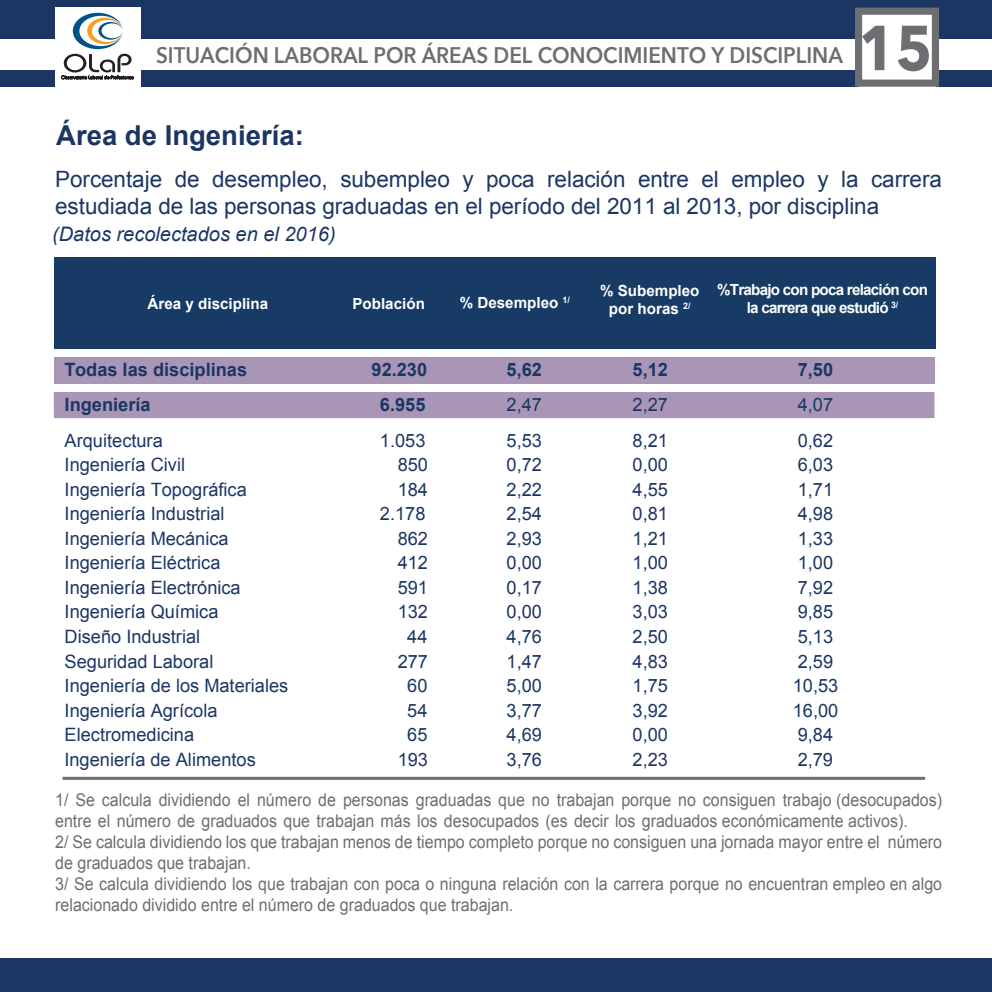
<style>
.page{position:relative;width:992px;height:992px;background:#fff}
.page>*{position:absolute;margin:0;border:0;box-sizing:border-box;transform-origin:0 0}
.t1{font:700 62.75px "Avenir Next";color:#6d6e71;scale:.91 1}
.t2{font:700 27.5px "Arial";color:#1c3664}
.t3{font:22.5px/27px "Arial";letter-spacing:-.005em;color:#1c3664}
.t4{font:600 22.5px "Avenir Next";color:#6d6e71;scale:.92 1}
.t5{font:italic 20px "Arial";color:#1c3664}
.t6{font:18.5px "Arial";color:#1c3664}
.t7{font:700 18.5px "Arial";color:#1c3664}
.t8{font:17.5px/21px "Arial";color:#6d6e71;scale:.91 1}
.t9{font:700 15.25px/18.5px "Arial";color:#fff;text-align:center}
.t10{font:700 15.25px/18.5px "Arial";letter-spacing:-.05em;color:#fff;text-align:center}
</style>
<div class="page">
<div style="left:0;top:70px;width:992px;height:16px;background:#1c3664"></div>
<div style="left:0;top:0;width:992px;height:38px;background:#1c3664"></div>
<div style="left:0;top:958px;width:992px;height:34px;background:#1c3664"></div>
<div style="left:858px;top:11px;width:77px;height:80px;background:#fff"></div>
<div style="left:855px;top:8px;width:84px;height:79px;border:7px solid #6d6e71"></div>
<div style="left:55px;top:7px;width:86px;height:80px;background:#fff"></div>
<svg style="left:61px;top:13px;width:72px;height:66px"></svg>
<div style="left:54px;top:358px;width:880px;height:26px;background:#a996b6"></div>
<div style="left:54px;top:392px;width:880px;height:26px;background:#a996b6"></div>
<hr style="left:63px;top:777px;width:862px;height:3px;background:#6e6f72">
<div style="left:54px;top:257px;width:881px;height:92px;background:#173b64"></div>
<p class="t4" style="left:156px;top:36px;width:748px">SITUACIÓN LABORAL POR ÁREAS DEL CONOCIMIENTO Y DISCIPLINA</p>
<h1 class="t1" style="left:858px;top:-6px;width:83px">15</h1>
<h2 class="t2" style="left:56px;top:117px;width:249px">Área de Ingeniería:</h2>
<p class="t3" style="left:55px;top:165px;width:888px">Porcentaje de desempleo, subempleo y poca relación entre el empleo y la carrera estudiada de las personas graduadas en el período del 2011 al 2013, por disciplina</p>
<p class="t5" style="left:52px;top:221px;width:285px">(Datos recolectados en el 2016)</p>
<p class="t9" style="left:148px;top:295px;width:122px">Área y disciplina</p>
<p class="t9" style="left:352px;top:295px;width:74px">Población</p>
<p class="t9" style="left:460px;top:294px;width:112px">% Desempleo <sup>1/</sup></p>
<p class="t9" style="left:600px;top:282px;width:101px">% Subempleo por horas <sup>2/</sup></p>
<p class="t10" style="left:717px;top:281px;width:212px">%Trabajo con poca relación con la carrera que estudió <sup>3/</sup></p>
<p class="t7" style="left:65px;top:357px;width:184px">Todas las disciplinas</p>
<p class="t7" style="left:371px;top:357px;width:57px">92.230</p>
<p class="t7" style="left:506px;top:357px;width:37px">5,62</p>
<p class="t7" style="left:632px;top:357px;width:37px">5,12</p>
<p class="t7" style="left:797px;top:357px;width:37px">7,50</p>
<p class="t7" style="left:65px;top:392px;width:88px">Ingeniería</p>
<p class="t7" style="left:380px;top:392px;width:47px">6.955</p>
<p class="t6" style="left:506px;top:392px;width:37px">2,47</p>
<p class="t6" style="left:632px;top:392px;width:37px">2,27</p>
<p class="t6" style="left:797px;top:392px;width:37px">4,07</p>
<p class="t6" style="left:65px;top:428px;width:100px">Arquitectura</p>
<p class="t6" style="left:380px;top:428px;width:47px">1.053</p>
<p class="t6" style="left:506px;top:428px;width:37px">5,53</p>
<p class="t6" style="left:632px;top:428px;width:37px">8,21</p>
<p class="t6" style="left:797px;top:428px;width:37px">0,62</p>
<p class="t6" style="left:65px;top:452px;width:122px">Ingeniería Civil</p>
<p class="t6" style="left:398px;top:452px;width:32px">850</p>
<p class="t6" style="left:506px;top:452px;width:37px">0,72</p>
<p class="t6" style="left:632px;top:452px;width:37px">0,00</p>
<p class="t6" style="left:797px;top:452px;width:37px">6,03</p>
<p class="t6" style="left:65px;top:477px;width:184px">Ingeniería Topográfica</p>
<p class="t6" style="left:398px;top:477px;width:32px">184</p>
<p class="t6" style="left:506px;top:477px;width:37px">2,22</p>
<p class="t6" style="left:632px;top:477px;width:37px">4,55</p>
<p class="t6" style="left:797px;top:477px;width:37px">1,71</p>
<p class="t6" style="left:65px;top:502px;width:161px">Ingeniería Industrial</p>
<p class="t6" style="left:380px;top:502px;width:47px">2.178</p>
<p class="t6" style="left:506px;top:502px;width:37px">2,54</p>
<p class="t6" style="left:632px;top:502px;width:37px">0,81</p>
<p class="t6" style="left:797px;top:502px;width:37px">4,98</p>
<p class="t6" style="left:65px;top:526px;width:165px">Ingeniería Mecánica</p>
<p class="t6" style="left:398px;top:526px;width:32px">862</p>
<p class="t6" style="left:506px;top:526px;width:37px">2,93</p>
<p class="t6" style="left:632px;top:526px;width:37px">1,21</p>
<p class="t6" style="left:797px;top:526px;width:37px">1,33</p>
<p class="t6" style="left:65px;top:551px;width:157px">Ingeniería Eléctrica</p>
<p class="t6" style="left:398px;top:551px;width:32px">412</p>
<p class="t6" style="left:506px;top:551px;width:37px">0,00</p>
<p class="t6" style="left:632px;top:551px;width:37px">1,00</p>
<p class="t6" style="left:797px;top:551px;width:37px">1,00</p>
<p class="t6" style="left:65px;top:575px;width:178px">Ingeniería Electrónica</p>
<p class="t6" style="left:398px;top:575px;width:32px">591</p>
<p class="t6" style="left:506px;top:575px;width:37px">0,17</p>
<p class="t6" style="left:632px;top:575px;width:37px">1,38</p>
<p class="t6" style="left:797px;top:575px;width:37px">7,92</p>
<p class="t6" style="left:65px;top:600px;width:155px">Ingeniería Química</p>
<p class="t6" style="left:398px;top:600px;width:32px">132</p>
<p class="t6" style="left:506px;top:600px;width:37px">0,00</p>
<p class="t6" style="left:632px;top:600px;width:37px">3,03</p>
<p class="t6" style="left:797px;top:600px;width:37px">9,85</p>
<p class="t6" style="left:65px;top:624px;width:137px">Diseño Industrial</p>
<p class="t6" style="left:407px;top:624px;width:22px">44</p>
<p class="t6" style="left:506px;top:624px;width:37px">4,76</p>
<p class="t6" style="left:632px;top:624px;width:37px">2,50</p>
<p class="t6" style="left:797px;top:624px;width:37px">5,13</p>
<p class="t6" style="left:65px;top:649px;width:150px">Seguridad Laboral</p>
<p class="t6" style="left:398px;top:649px;width:32px">277</p>
<p class="t6" style="left:506px;top:649px;width:37px">1,47</p>
<p class="t6" style="left:632px;top:649px;width:37px">4,83</p>
<p class="t6" style="left:797px;top:649px;width:37px">2,59</p>
<p class="t6" style="left:65px;top:673px;width:225px">Ingeniería de los Materiales</p>
<p class="t6" style="left:407px;top:673px;width:22px">60</p>
<p class="t6" style="left:506px;top:673px;width:37px">5,00</p>
<p class="t6" style="left:632px;top:673px;width:37px">1,75</p>
<p class="t6" style="left:793px;top:673px;width:47px">10,53</p>
<p class="t6" style="left:65px;top:698px;width:154px">Ingeniería Agrícola</p>
<p class="t6" style="left:407px;top:698px;width:22px">54</p>
<p class="t6" style="left:506px;top:698px;width:37px">3,77</p>
<p class="t6" style="left:632px;top:698px;width:37px">3,92</p>
<p class="t6" style="left:793px;top:698px;width:47px">16,00</p>
<p class="t6" style="left:65px;top:722px;width:131px">Electromedicina</p>
<p class="t6" style="left:407px;top:722px;width:22px">65</p>
<p class="t6" style="left:506px;top:722px;width:37px">4,69</p>
<p class="t6" style="left:632px;top:722px;width:37px">0,00</p>
<p class="t6" style="left:797px;top:722px;width:37px">9,84</p>
<p class="t6" style="left:64px;top:747px;width:193px">Ingeniería de Alimentos</p>
<p class="t6" style="left:398px;top:747px;width:32px">193</p>
<p class="t6" style="left:506px;top:747px;width:37px">3,76</p>
<p class="t6" style="left:632px;top:747px;width:37px">2,23</p>
<p class="t6" style="left:797px;top:747px;width:37px">2,79</p>
<p class="t8" style="left:55px;top:789px;width:976px">1/ Se calcula dividiendo el número de personas graduadas que no trabajan porque no consiguen trabajo (desocupados) entre el número de graduados que trabajan más los desocupados (es decir los graduados económicamente activos).<br>2/ Se calcula dividiendo los que trabajan menos de tiempo completo porque no consiguen una jornada mayor entre el número de graduados que trabajan.<br>3/ Se calcula dividiendo los que trabajan con poca o ninguna relación con la carrera porque no encuentran empleo en algo relacionado dividido entre el número de graduados que trabajan.</p>
</div>
